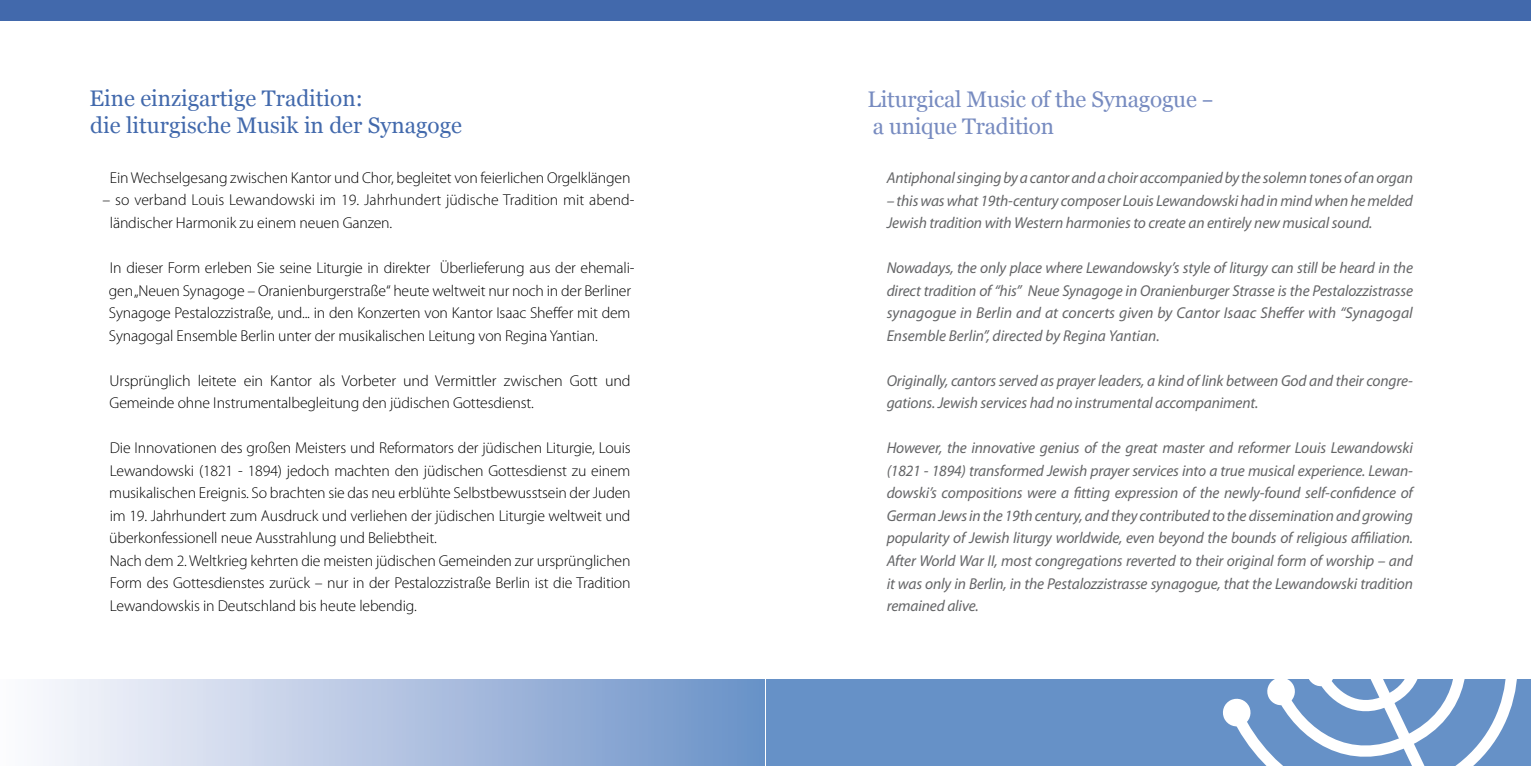
<style>
.page{position:relative;width:1531px;height:766px;background:#fff}
.page>*{position:absolute;margin:0;border:0;box-sizing:border-box;transform-origin:0 0}
.t1{font:22.5px/27px "Georgia";color:#4269ac}
.t2{font:22.5px/27px "Georgia";letter-spacing:-.01em;color:#778bc0}
.t3{font:italic 15.75px/22.5px "Myriad Pro";letter-spacing:-.01em;color:#646567}
.t4{font:300 15.75px/22.5px "Myriad Pro";letter-spacing:-.01em;color:#000}
.s1{font-family:"DINOT"}
</style>
<div class="page">
<div style="left:0;top:679px;width:764px;height:86px;background:linear-gradient(to right,#fffcfe,#6b91c8)"></div>
<div style="left:766px;top:679px;width:765px;height:86px;background:#6691c7"></div>
<svg style="left:1223px;top:679px;width:294px;height:86px"></svg>
<div style="left:0;top:0;width:1531px;height:21px;background:#4269ac"></div>
<h1 class="t1" style="left:90px;top:85px;width:374px">Eine einzigartige Tradition:<br>die liturgische Musik in der Synagoge</h1>
<p class="t4" style="left:110px;top:167px;width:522px">Ein Wechselgesang zwischen Kantor und Chor, begleitet von feierlichen Orgelklängen</p>
<p class="t4" style="left:110px;top:189px;width:526px;text-indent:-7px">– so verband Louis Lewandowski im 19. Jahrhundert jüdische Tradition mit abend&shy;ländischer Harmonik zu einem neuen Ganzen.</p>
<p class="t4" style="left:109px;top:257px;width:527px">In dieser Form erleben Sie seine Liturgie in direkter Überlieferung aus der ehemali&shy;gen „Neuen Synagoge – Oranienburgerstraße“ heute weltweit nur noch in der Berliner Synagoge Pestalozzistraße, und... in den Konzerten von Kantor Isaac Sheffer mit dem Synagogal Ensemble Berlin unter der musikalischen Leitung von Regina Yantian.</p>
<p class="t4" style="left:110px;top:369px;width:522px">Ursprünglich leitete ein Kantor als Vorbeter und Vermittler zwischen Gott und<br>Gemeinde ohne Instrumentalbegleitung den jüdischen Gottesdienst.</p>
<p class="t4" style="left:109px;top:437px;width:523px">Die Innovationen des großen Meisters und Reformators der jüdischen Liturgie, Louis Lewandowski (1821 - 1894) jedoch machten den jüdischen Gottesdienst zu einem musikalischen Ereignis. So brachten sie das neu erblühte Selbstbewusstsein der Juden im 19. Jahrhundert zum Ausdruck und verliehen der jüdischen Liturgie weltweit und überkonfessionell neue Ausstrahlung und Beliebtheit.<br>Nach dem 2. Weltkrieg kehrten die meisten jüdischen Gemeinden zur ursprünglichen Form des Gottesdienstes zurück – nur in der Pestalozzistraße Berlin ist die Tradition Lewandowskis in Deutschland bis heute lebendig.</p>
<h1 class="t2" style="left:867px;top:85px;width:347px">Liturgical Music of the Synagogue <span class="s1">– </span>a unique Tradition</h1>
<p class="t3" style="left:887px;top:166px;width:528px">Antiphonal singing by a cantor and a choir accompanied by the solemn tones of an organ</p>
<p class="t3" style="left:887px;top:189px;width:528px">– this was what 19th-century composer Louis Lewandowski had in mind when he melded<br>Jewish tradition with Western harmonies to create an entirely new musical sound.</p>
<p class="t3" style="left:887px;top:256px;width:528px;text-align:justify">Nowadays, the only place where Lewandowsky’s style of liturgy can still be heard in the direct tradition of “his” Neue Synagoge in Oranienburger Strasse is the Pestalozzistrasse synagogue in Berlin and at concerts given by Cantor Isaac Sheffer with “Synagogal Ensemble Berlin”, directed by Regina Yantian.</p>
<p class="t3" style="left:887px;top:369px;width:528px">Originally, cantors served as prayer leaders, a kind of link between God and their congre&shy;gations. Jewish services had no instrumental accompaniment.</p>
<p class="t3" style="left:887px;top:436px;width:528px;text-align:justify">However, the innovative genius of the great master and reformer Louis Lewandowski (1821 - 1894) transformed Jewish prayer services into a true musical experience. Lewan&shy;dowski’s compositions were a fitting expression of the newly-found self-confidence of German Jews in the 19th century, and they contributed to the dissemination and growing popularity of Jewish liturgy worldwide, even beyond the bounds of religious affiliation.<br>After World War II, most congregations reverted to their original form of worship – and it was only in Berlin, in the Pestalozzistrasse synagogue, that the Lewandowski tradition remained alive.</p>
</div>
